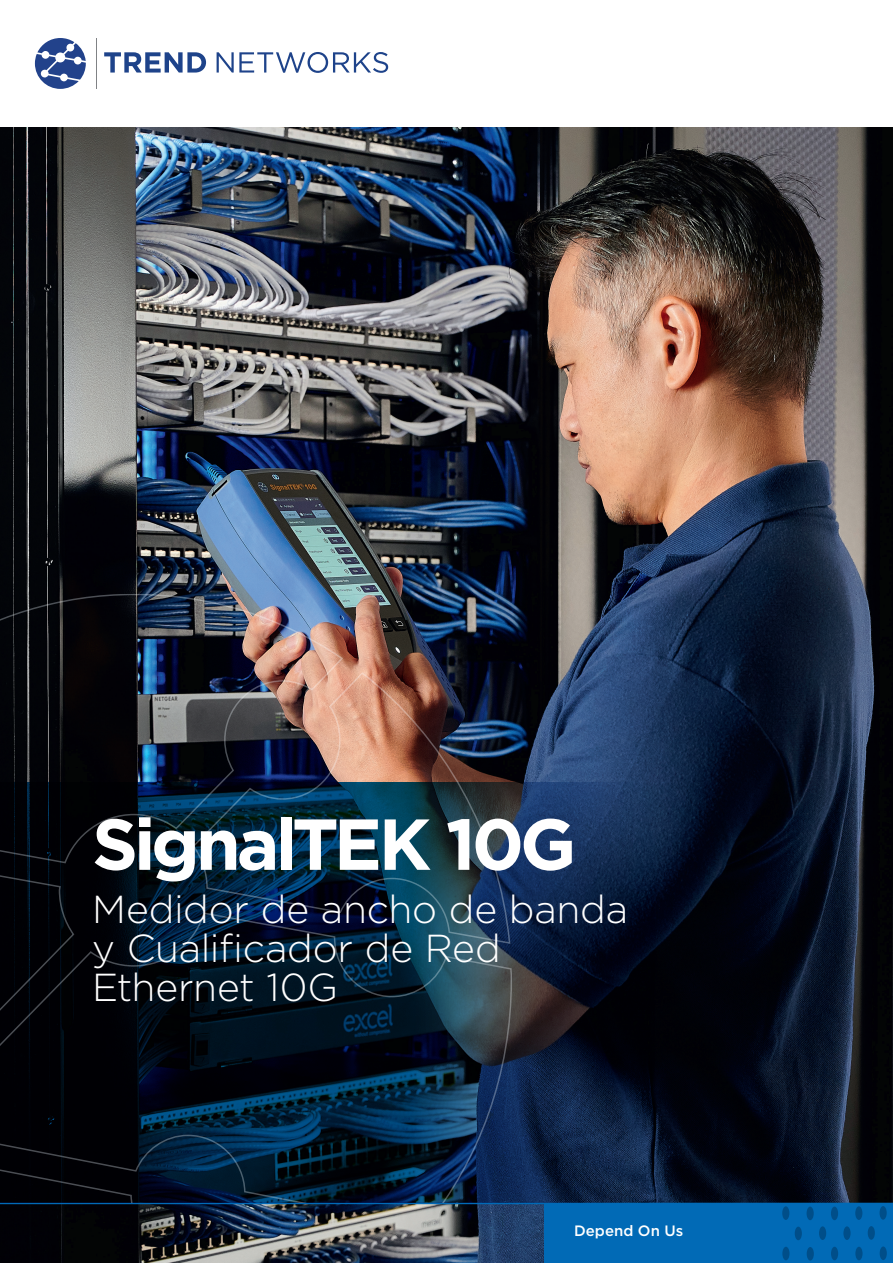
<style>
.page{position:relative;width:893px;height:1263px;background:#fff}
.page>*{position:absolute;margin:0;border:0;box-sizing:border-box;transform-origin:0 0}
.t1{font:700 72px "Gotham";letter-spacing:-.06em;color:#fff}
.t2{font:300 39px/39px "Gotham";letter-spacing:-.005em;color:#fff}
.t3{font:500 15px "Gotham";color:#fff}
</style>
<div class="page">
<img style="left:0;top:128px;width:893px;height:1135px">
<svg style="left:35px;top:38px;width:51px;height:51px"></svg>
<hr style="left:96px;top:38px;width:1px;height:51px;background:#808285">
<svg style="left:104px;top:52px;width:102px;height:21px"></svg>
<svg style="left:217px;top:52px;width:171px;height:21px"></svg>
<div style="left:544px;top:1203px;width:349px;height:60px;background:#016ab6"></div>
<div style="left:782px;top:1247px;width:7px;height:13px;background:#004e89;border-radius:50%"></div>
<div style="left:782px;top:1206px;width:7px;height:14px;background:#004e89;border-radius:50%"></div>
<div style="left:795px;top:1226px;width:7px;height:14px;background:#004e89;border-radius:50%"></div>
<div style="left:807px;top:1247px;width:7px;height:13px;background:#004e89;border-radius:50%"></div>
<div style="left:819px;top:1226px;width:7px;height:14px;background:#004e89;border-radius:50%"></div>
<div style="left:831px;top:1247px;width:7px;height:13px;background:#004e89;border-radius:50%"></div>
<div style="left:843px;top:1226px;width:8px;height:14px;background:#004e89;border-radius:50%"></div>
<div style="left:855px;top:1247px;width:7px;height:13px;background:#004e89;border-radius:50%"></div>
<div style="left:807px;top:1206px;width:7px;height:14px;background:#004e89;border-radius:50%"></div>
<div style="left:831px;top:1206px;width:7px;height:14px;background:#004e89;border-radius:50%"></div>
<div style="left:855px;top:1206px;width:7px;height:14px;background:#004e89;border-radius:50%"></div>
<div style="left:868px;top:1226px;width:7px;height:14px;background:#004e89;border-radius:50%"></div>
<div style="left:880px;top:1246px;width:7px;height:14px;background:#004e89;border-radius:50%"></div>
<div style="left:879px;top:1206px;width:8px;height:14px;background:#004e89;border-radius:50%"></div>
<hr style="left:0;top:1203px;width:893px;height:1px;background:#016ab6">
<svg style="left:511px;top:782px;width:144px;height:421px"></svg>
<img style="left:0;top:594px;width:511px;height:609px">
<p class="t1" style="left:92px;top:797px;width:486px">SignalTEK 10G</p>
<p class="t2" style="left:92px;top:888px;width:538px">Medidor de ancho de banda y Cualificador de Red<br>Ethernet 10G</p>
<p class="t3" style="left:574px;top:1220px;width:111px">Depend On Us</p>
</div>
